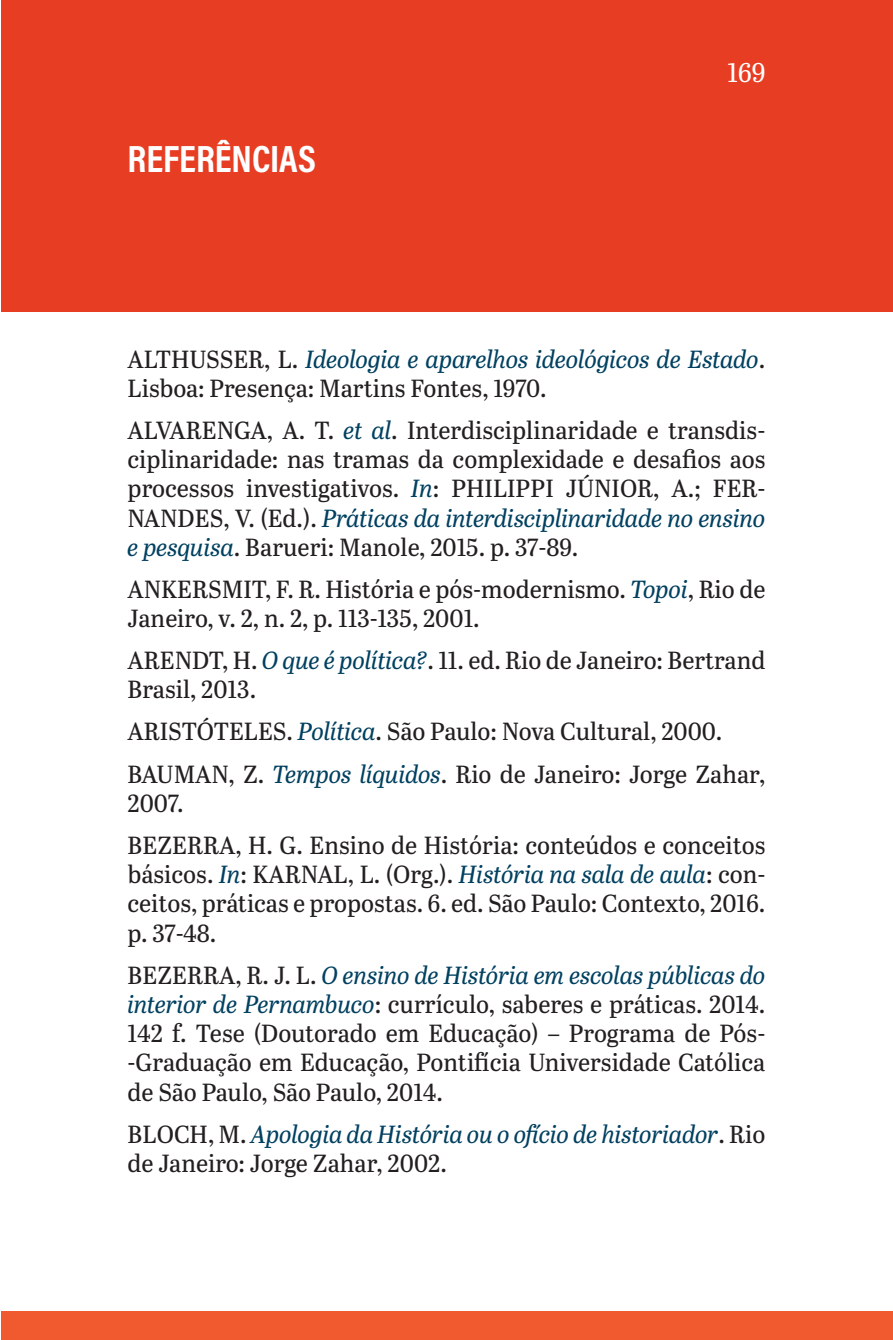
<style>
.page{position:relative;width:893px;height:1340px;background:#fff}
.page>*{position:absolute;margin:0;border:0;box-sizing:border-box;transform-origin:0 0}
.TÍTULO_01{font:700 38.25px "Acumin Pro Cond";color:#fff}
.t1{font:27px "Abril Titling";color:#fff}
.t2{font:24.75px/29.2px "Abril Titling";color:#231f20}
.t3{font:italic 24.75px/29.2px "Abril Titling";letter-spacing:-.005em;color:#004060}
.s1{font-style:italic;color:#004060}
.s2{font-style:normal;color:#231f20}
</style>
<div class="page">
<div style="left:1px;top:0;width:892px;height:312px;background:#e73d23"></div>
<div style="left:2px;top:1311px;width:891px;height:28px;background:#f1592f"></div>
<p class="TÍTULO_01" style="left:128px;top:133px;width:190px">REFERÊNCIAS</p>
<p class="t1" style="left:727px;top:53px;width:40px">169</p>
<p class="t2" style="left:128px;top:343px;width:639px">ALTHUSSER, L. <span class="s1">Ideologia e aparelhos ideológicos de Estado</span>.<br>Lisboa: Presença: Martins Fontes, 1970.</p>
<p class="t2" style="left:128px;top:414px;width:639px;text-align:justify">ALVARENGA, A. T. <span class="s1">et al</span>. Interdisciplinaridade e transdis&shy;ciplinaridade: nas tramas da complexidade e desafios aos processos investigativos. <span class="s1">In</span>: PHILIPPI JÚNIOR, A.; FER-NANDES, V. (Ed.). <span class="s1">Práticas da interdisciplinaridade no ensino e pesquisa</span>. Barueri: Manole, 2015. p. 37-89.</p>
<p class="t2" style="left:128px;top:573px;width:639px">ANKERSMIT, F. R. História e pós-modernismo. <span class="s1">Topoi</span>, Rio de<br>Janeiro, v. 2, n. 2, p. 113-135, 2001.</p>
<p class="t2" style="left:128px;top:644px;width:639px">ARENDT, H. <span class="s1">O que é política?</span>. 11. ed. Rio de Janeiro: Bertrand<br>Brasil, 2013.</p>
<p class="t2" style="left:128px;top:716px;width:596px">ARISTÓTELES. <span class="s1">Política</span>. São Paulo: Nova Cultural, 2000.</p>
<p class="t2" style="left:128px;top:758px;width:639px">BAUMAN, Z. <span class="s1">Tempos líquidos</span>. Rio de Janeiro: Jorge Zahar,<br>2007.</p>
<p class="t2" style="left:128px;top:829px;width:639px;text-align:justify">BEZERRA, H. G. Ensino de História: conteúdos e conceitos básicos. <span class="s1">In</span>: KARNAL, L. (Org.). <span class="s1">História na sala de aula</span>: con&shy;ceitos, práticas e propostas. 6. ed. São Paulo: Contexto, 2016. p. 37-48.</p>
<p class="t2" style="left:128px;top:959px;width:639px;text-align:justify">BEZERRA, R. J. L. <span class="s1">O ensino de História em escolas públicas do interior de Pernambuco</span>: currículo, saberes e práticas. 2014.<br>142 f. Tese (Doutorado em Educação) – Programa de Pós--Graduação em Educação, Pontifícia Universidade Católica de São Paulo, São Paulo, 2014.</p>
<p class="t3" style="left:128px;top:1118px;width:639px"><span class="s2">BLOCH, M.</span> Apologia da História ou o ofício de historiador<span class="s2">. Rio de Janeiro: Jorge Zahar, 2002.</span></p>
</div>
